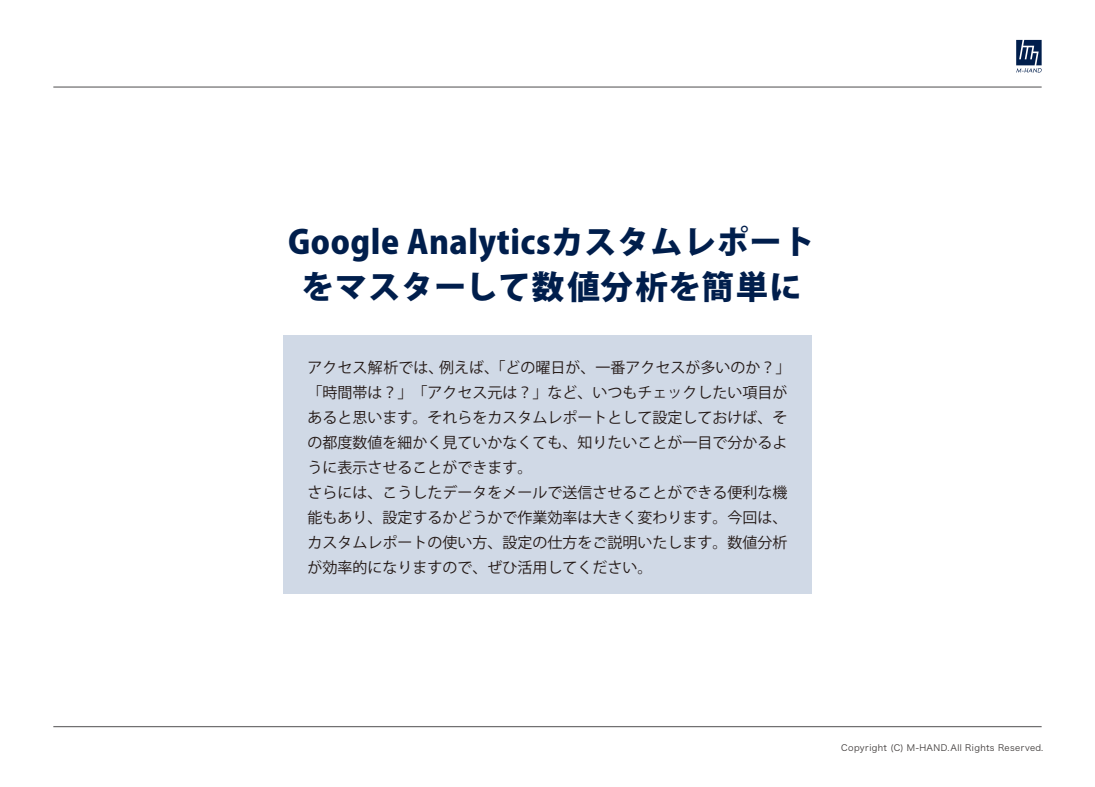
<style>
.page{position:relative;width:1095px;height:787px;background:#fff}
.page>*{position:absolute;margin:0;border:0;box-sizing:border-box;transform-origin:0 0}
.t1{font:800 32.5px/45px "Koz Go Pro";letter-spacing:.015em;color:#001e4c;text-align:center}
.t2{font:15px/25px "Koz Go Pr 6 N";color:#231815}
.t3{font:8.75px "Hira Kaku Pro W3";letter-spacing:.045em;color:#3e3a39}
</style>
<div class="page">
<hr style="left:53px;top:86px;width:989px;height:2px;background:#717071">
<hr style="left:53px;top:726px;width:989px;height:1px;background:#717071">
<svg style="left:1016px;top:40px;width:26px;height:32px"></svg>
<div style="left:283px;top:335px;width:528px;height:259px;background:#d0d9e6"></div>
<h1 class="t1" style="left:288px;top:222px;width:528px">Google Analyticsカスタムレポートをマスターして数値分析を簡単に</h1>
<p class="t2" style="left:307px;top:355px;width:484px">アクセス解析では、例えば、「どの曜日が、一番アクセスが多いのか？」「時間帯は？」「アクセス元は？」など、いつもチェックしたい項目があると思います。それらをカスタムレポートとして設定しておけば、その都度数値を細かく見ていかなくても、知りたいことが一目で分かるように表示させることができます。<br>さらには、こうしたデータをメールで送信させることができる便利な機能もあり、設定するかどうかで作業効率は大きく変わります。今回は、カスタムレポートの使い方、設定の仕方をご説明いたします。数値分析が効率的になりますので、ぜひ活用してください。</p>
<p class="t3" style="left:841px;top:741px;width:203px">Copyright (C) M-HAND.All Rights Reserved.</p>
</div>
